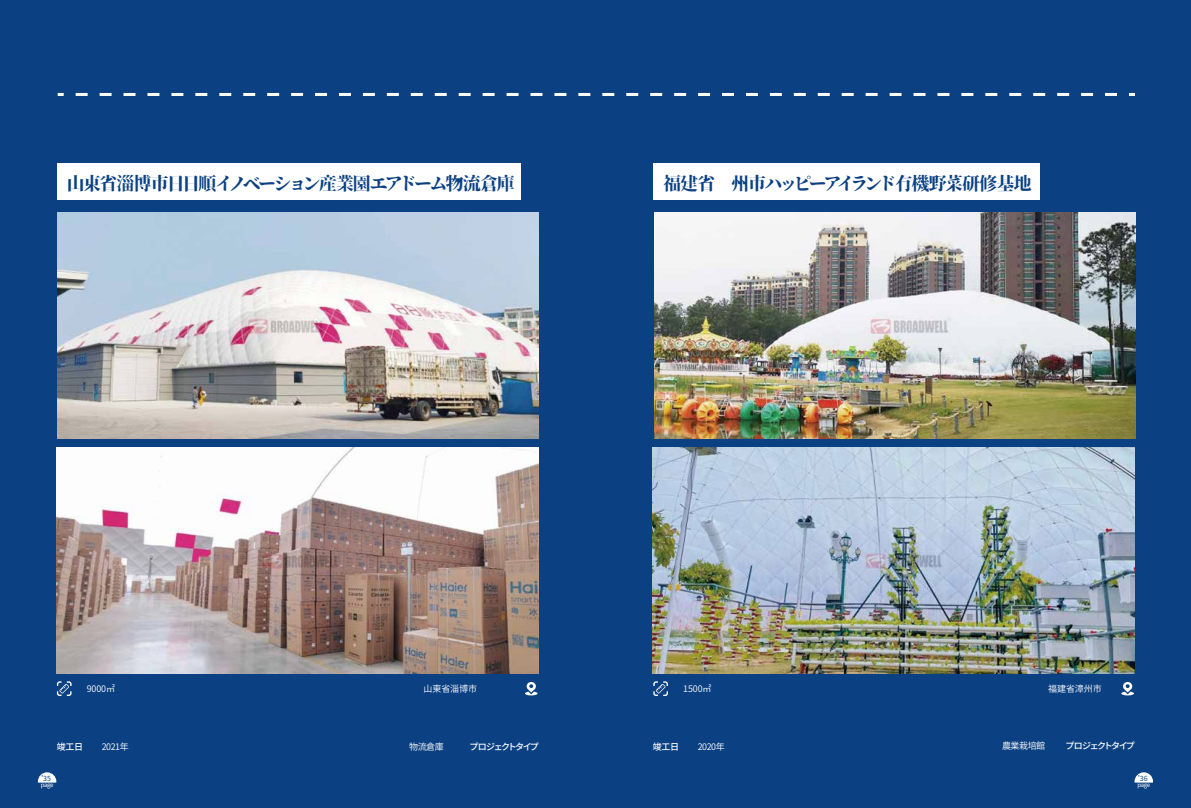
<style>
.page{position:relative;width:1191px;height:808px;background:#0b4183}
.page>*{position:absolute;margin:0;border:0;box-sizing:border-box;transform-origin:0 0}
.t1{font:21px "Soukou Mincho";letter-spacing:-.14em;color:#0b4183}
.t2{font:18px "Soukou Mincho";letter-spacing:-.115em;color:#0b4183}
.t3{font:18px "Soukou Mincho";letter-spacing:-.095em;color:#0b4183}
.t4{font:9px "Source Han Sans";letter-spacing:-.01em;color:#fff}
.t5{font:500 9px "Source Han Sans";letter-spacing:-.165em;color:#fff}
.t6{font:7px "Source Han Sans";color:#0b4183}
.t7{font:6px "Source Han Sans";letter-spacing:-.065em;color:#fff}
.s1{font-family:"Source Han Serif JP";font-weight:700}
</style>
<div class="page">
<img style="left:58px;top:212px;width:481px;height:227px">
<img style="left:56px;top:447px;width:482px;height:226px">
<svg style="left:58px;top:93px;width:6px;height:3px"></svg>
<svg style="left:76px;top:93px;width:1041px;height:3px"></svg>
<svg style="left:1129px;top:93px;width:6px;height:3px"></svg>
<svg style="left:57px;top:681px;width:15px;height:15px"></svg>
<div style="left:57px;top:163px;width:464px;height:37px;background:#fff"></div>
<svg style="left:525px;top:682px;width:12px;height:13px"></svg>
<img style="left:654px;top:212px;width:481px;height:227px">
<img style="left:653px;top:447px;width:482px;height:226px">
<svg style="left:653px;top:681px;width:15px;height:15px"></svg>
<div style="left:654px;top:163px;width:385px;height:37px;background:#fff"></div>
<svg style="left:1121px;top:682px;width:13px;height:13px"></svg>
<svg style="left:38px;top:772px;width:18px;height:10px"></svg>
<svg style="left:1134px;top:772px;width:19px;height:10px"></svg>
<h2 class="t2" style="left:67px;top:172px;width:449px">山東省<span class="s1">淄</span>博市日日順イノベーション産業園エアドーム物流倉庫</h2>
<h1 class="t1" style="left:675px;top:179px;width:240px">カナダテニス協会エアドーム</h1>
<h2 class="t3" style="left:663px;top:172px;width:370px">福建省漳州市ハッピーアイランド有機野菜研修基地</h2>
<h1 class="t1" style="left:79px;top:179px;width:240px">カナダテニス協会エアドーム</h1>
<p class="t4" style="left:87px;top:683px;width:30px">9000㎡</p>
<p class="t4" style="left:423px;top:684px;width:55px">山東省淄博市</p>
<p class="t4" style="left:683px;top:683px;width:30px">1500㎡</p>
<p class="t4" style="left:1048px;top:684px;width:55px">福建省漳州市</p>
<p class="t5" style="left:57px;top:742px;width:28px">竣工日</p>
<p class="t4" style="left:102px;top:742px;width:28px">2021年</p>
<p class="t6" style="left:43px;top:775px;width:9px">35</p>
<p class="t7" style="left:41px;top:781px;width:14px">page</p>
<p class="t4" style="left:409px;top:741px;width:36px">物流倉庫</p>
<p class="t5" style="left:469px;top:741px;width:71px">プロジェクトタイプ</p>
<p class="t5" style="left:653px;top:741px;width:28px">竣工日</p>
<p class="t4" style="left:698px;top:741px;width:28px">2020年</p>
<p class="t4" style="left:1002px;top:741px;width:45px">農業栽培館</p>
<p class="t5" style="left:1065px;top:741px;width:71px">プロジェクトタイプ</p>
<p class="t6" style="left:1140px;top:775px;width:9px">36</p>
<p class="t7" style="left:1137px;top:781px;width:14px">page</p>
</div>
